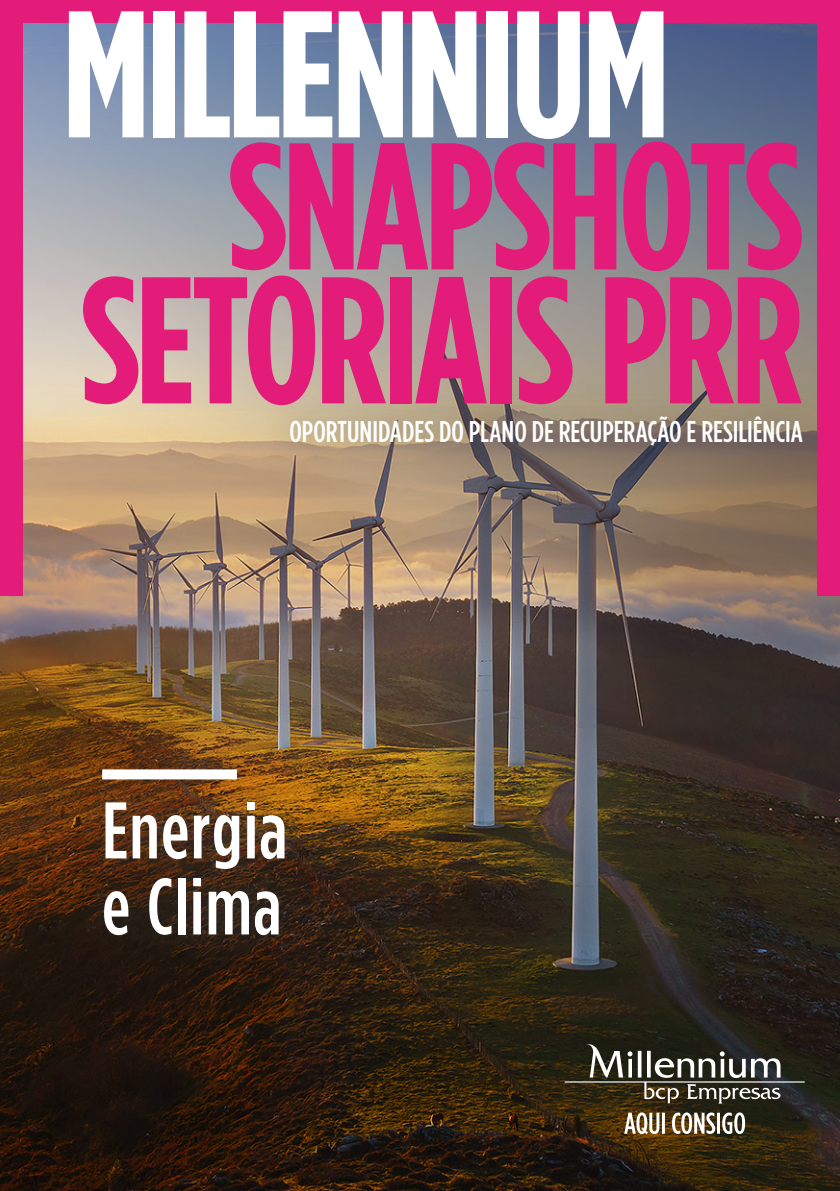
<style>
.page{position:relative;width:840px;height:1191px;background:#fff}
.page>*{position:absolute;margin:0;border:0;box-sizing:border-box;transform-origin:0 0}
.t1{font:700 180px/134px "Gotham Condensed";letter-spacing:-.02em;color:#e31c79;text-align:right}
.t2{font:700 180px "Gotham Condensed";letter-spacing:-.02em;color:#fff}
.t3{font:500 80px/76px "Gotham Condensed";letter-spacing:.015em;color:#fff}
.t4{font:500 30px "Gotham Condensed";color:#fff}
</style>
<div class="page">
<img style="left:0;top:23px;width:839px;height:1168px">
<div style="left:816px;top:0;width:23px;height:595px;background:#e31c79"></div>
<div style="left:0;top:0;width:23px;height:595px;background:#e31c79"></div>
<div style="left:0;top:0;width:839px;height:23px;background:#e31c79"></div>
<svg style="left:564px;top:1044px;width:240px;height:59px;background:#4c4a3f"></svg>
<svg style="left:624px;top:1112px;width:120px;height:22px"></svg>
<div style="left:73px;top:771px;width:243px;height:195px;background:#56595a;opacity:.3"></div>
<div style="left:260px;top:388px;width:571px;height:87px;background:#56595a;opacity:.3"></div>
<div style="left:102px;top:769px;width:135px;height:10px;background:#fff"></div>
<h1 class="t2" style="left:62px;top:-31px;width:608px">MILLENNIUM</h1>
<h1 class="t1" style="left:81px;top:139px;width:723px">SNAPSHOTS<br>SETORIAIS PRR</h1>
<p class="t4" style="left:289px;top:414px;width:514px">OPORTUNIDADES DO PLANO DE RECUPERAÇÃO E RESILIÊNCIA</p>
<h2 class="t3" style="left:102px;top:792px;width:186px">Energia e Clima</h2>
</div>
